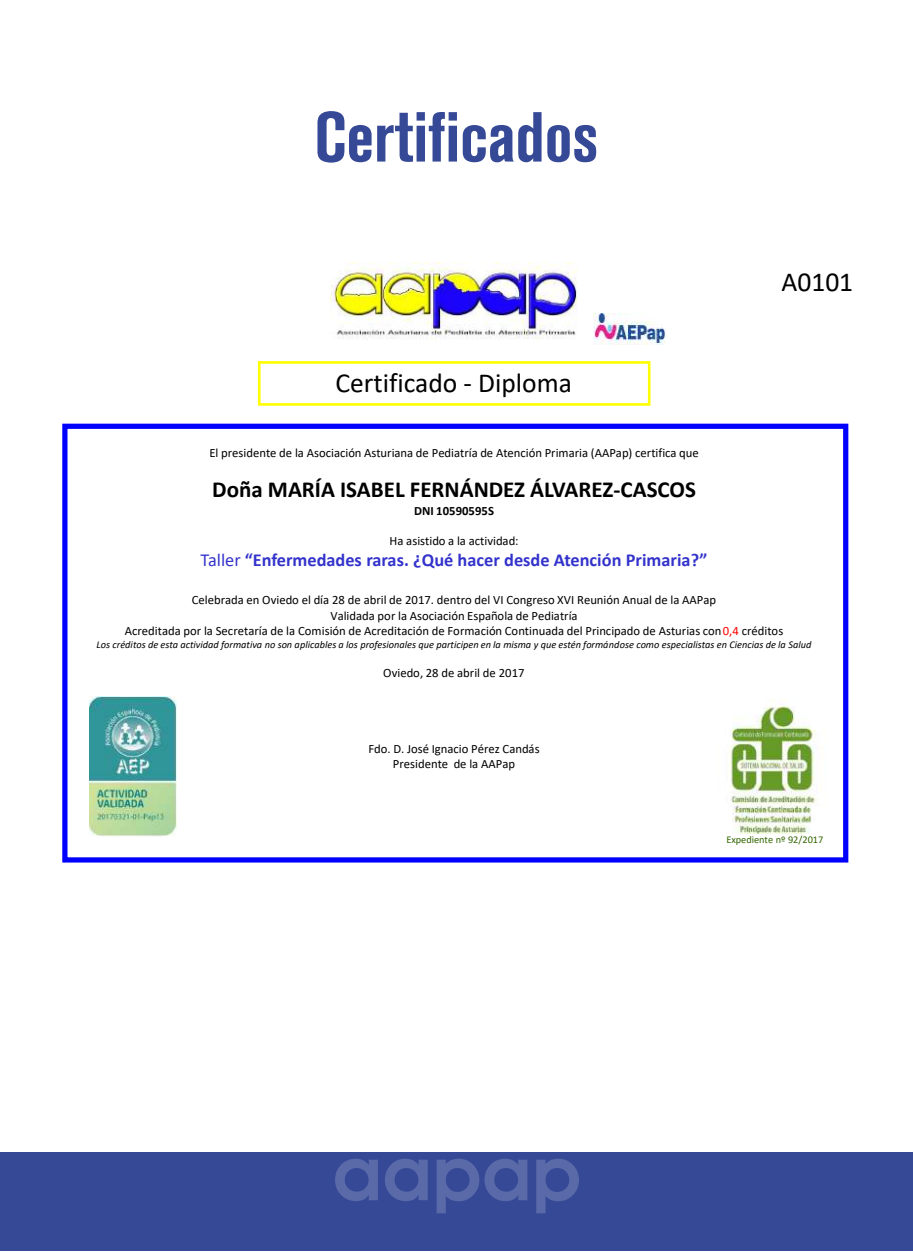
<style>
.page{position:relative;width:913px;height:1253px;background:#fff}
.page>*{position:absolute;margin:0;border:0;box-sizing:border-box;transform-origin:0 0}
.t1{font:27.6px "Calibri";color:#000}
.t2{font:700 23px "Calibri";color:#000}
.t3{font:700 18.4px "Calibri";color:#33c}
.t4{font:12.8px "Calibri";color:#000}
.t5{font:12.6px/15.2px "Calibri";color:#000;text-align:center}
.t6{font:700 12.6px "Calibri";letter-spacing:.005em;color:#000}
.t7{font:italic 10.4px "Calibri";color:#000}
.t8{font:10.4px "Calibri";letter-spacing:-.005em;color:#360}
.s1{font-weight:400}
.s2{color:#f00}
</style>
<div class="page">
<svg style="left:317px;top:111px;width:54px;height:52px"></svg>
<svg style="left:377px;top:112px;width:80px;height:50px"></svg>
<svg style="left:463px;top:112px;width:78px;height:50px"></svg>
<svg style="left:547px;top:125px;width:49px;height:37px"></svg>
<div style="left:62px;top:424px;width:786px;height:439px;border:5px solid #00f"></div>
<div style="left:258px;top:361px;width:392px;height:45px;border:3px solid #ff0"></div>
<img style="left:730px;top:699px;width:92px;height:135px">
<img style="left:593px;top:313px;width:72px;height:31px">
<img style="left:330px;top:263px;width:247px;height:77px">
<img style="left:90px;top:696px;width:86px;height:140px">
<div style="left:1px;top:1152px;width:912px;height:99px;background:#364996"></div>
<svg style="left:335px;top:1159px;width:43px;height:42px"></svg>
<svg style="left:385px;top:1159px;width:43px;height:42px"></svg>
<svg style="left:437px;top:1159px;width:90px;height:54px"></svg>
<svg style="left:536px;top:1159px;width:43px;height:54px"></svg>
<h1 class="t1" style="left:335px;top:364px;width:238px">Certificado - Diploma</h1>
<h1 class="t1" style="left:781px;top:263px;width:73px">A0101</h1>
<p class="t5" style="left:209px;top:445px;width:491px">El presidente de la Asociación Asturiana de Pediatría de Atención Primaria (AAPap) certifica que</p>
<h2 class="t2" style="left:212px;top:473px;width:485px">Doña MARÍA ISABEL FERNÁNDEZ ÁLVAREZ-CASCOS</h2>
<p class="t6" style="left:414px;top:502px;width:81px">DNI 10590595S</p>
<p class="t4" style="left:389px;top:532px;width:131px">Ha asistido a la actividad:</p>
<h3 class="t3" style="left:200px;top:547px;width:508px"><span class="s1">Taller</span> “Enfermedades raras. ¿Qué hacer desde Atención Primaria?”</h3>
<p class="t5" style="left:125px;top:592px;width:660px">Celebrada en Oviedo el día 28 de abril de 2017. dentro del VI Congreso XVI Reunión Anual de la AAPap<br>Validada por la Asociación Española de Pediatría<br>Acreditada por la Secretaría de la Comisión de Acreditación de Formación Continuada del Principado de Asturias con <span class="s2">0,4</span> créditos</p>
<p class="t7" style="left:96px;top:637px;width:716px">Los créditos de esta actividad formativa no son aplicables a los profesionales que participen en la misma y que estén formándose como especialistas en Ciencias de la Salud</p>
<p class="t5" style="left:383px;top:665px;width:143px">Oviedo, 28 de abril de 2017</p>
<p class="t5" style="left:368px;top:741px;width:173px">Fdo. D. José Ignacio Pérez Candás<br>Presidente de la AAPap</p>
<p class="t8" style="left:726px;top:833px;width:98px">Expediente nº 92/2017</p>
</div>
